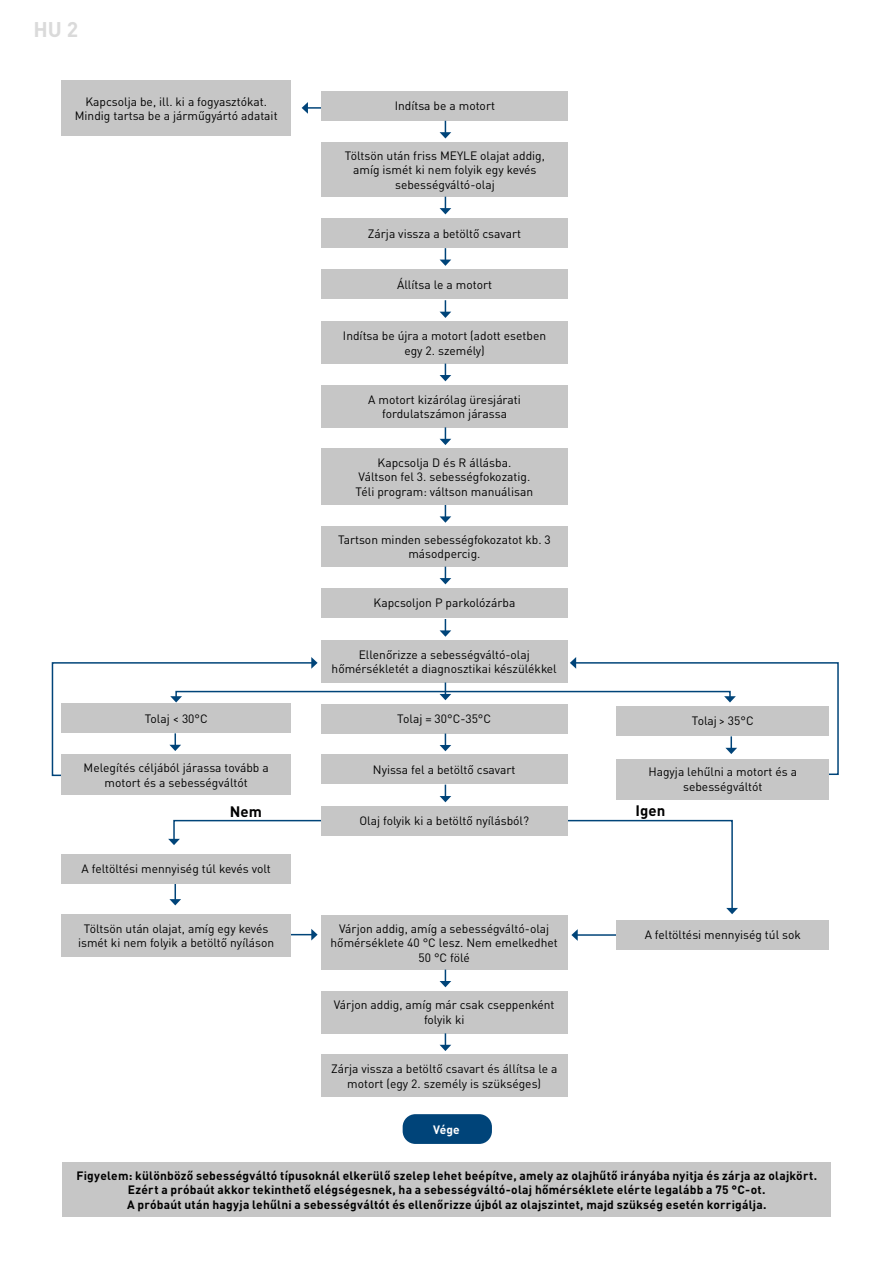
<style>
.page{position:relative;width:893px;height:1263px;background:#fff}
.page>*{position:absolute;margin:0;border:0;box-sizing:border-box;transform-origin:0 0}
.t1{font:700 21px "DIN Pro";color:#dadada}
.t2{font:700 15px "DIN Pro";letter-spacing:.005em;color:#000}
.t3{font:12px/14.4px "DIN Pro";color:#000;text-align:center}
.t4{font:700 12px/14.4px "DIN Pro";letter-spacing:.02em;color:#000;text-align:center}
.t5{font:700 12px "DIN Pro";color:#fff}
</style>
<div class="page">
<svg style="left:291px;top:929px;width:27px;height:11px"></svg>
<div style="left:61px;top:914px;width:230px;height:43px;background:#c6c6c6"></div>
<svg style="left:169px;top:883px;width:4px;height:20px"></svg>
<svg style="left:302px;top:102px;width:20px;height:12px"></svg>
<div style="left:322px;top:91px;width:246px;height:30px;background:#c6c6c6"></div>
<div style="left:321px;top:321px;width:247px;height:43px;background:#c6c6c6"></div>
<div style="left:321px;top:218px;width:247px;height:30px;background:#c6c6c6"></div>
<div style="left:321px;top:269px;width:247px;height:30px;background:#c6c6c6"></div>
<div style="left:321px;top:385px;width:247px;height:42px;background:#c6c6c6"></div>
<div style="left:322px;top:142px;width:246px;height:55px;background:#c6c6c6"></div>
<div style="left:321px;top:449px;width:247px;height:56px;background:#c6c6c6"></div>
<div style="left:321px;top:526px;width:247px;height:41px;background:#c6c6c6"></div>
<div style="left:321px;top:588px;width:247px;height:30px;background:#c6c6c6"></div>
<hr style="left:577px;top:934px;width:40px;height:2px;background:#004479">
<svg style="left:571px;top:929px;width:7px;height:12px"></svg>
<div style="left:321px;top:640px;width:247px;height:43px;background:#c6c6c6"></div>
<div style="left:62px;top:1162px;width:769px;height:55px;background:#c6c6c6"></div>
<div style="left:175px;top:691px;width:556px;height:7px;border:2px solid #004479"></div>
<svg style="left:173px;top:819px;width:561px;height:89px"></svg>
<svg style="left:168px;top:839px;width:12px;height:6px"></svg>
<svg style="left:726px;top:908px;width:12px;height:6px"></svg>
<div style="left:616px;top:759px;width:213px;height:40px;background:#c6c6c6"></div>
<div style="left:617px;top:919px;width:212px;height:30px;background:#c6c6c6"></div>
<div style="left:321px;top:704px;width:247px;height:29px;background:#c6c6c6"></div>
<div style="left:321px;top:754px;width:247px;height:30px;background:#c6c6c6"></div>
<div style="left:321px;top:915px;width:247px;height:55px;background:#c6c6c6"></div>
<div style="left:321px;top:991px;width:247px;height:42px;background:#c6c6c6"></div>
<div style="left:321px;top:1055px;width:247px;height:42px;background:#c6c6c6"></div>
<div style="left:321px;top:806px;width:247px;height:29px;background:#c6c6c6"></div>
<div style="left:61px;top:755px;width:230px;height:40px;background:#c6c6c6"></div>
<div style="left:61px;top:854px;width:230px;height:29px;background:#c6c6c6"></div>
<div style="left:403px;top:1114px;width:89px;height:30px;background:#004479;border-radius:13px"></div>
<svg style="left:440px;top:121px;width:11px;height:17px"></svg>
<svg style="left:440px;top:197px;width:11px;height:17px"></svg>
<svg style="left:440px;top:248px;width:11px;height:18px"></svg>
<svg style="left:440px;top:300px;width:11px;height:18px"></svg>
<svg style="left:440px;top:364px;width:11px;height:17px"></svg>
<svg style="left:440px;top:427px;width:11px;height:18px"></svg>
<svg style="left:440px;top:505px;width:11px;height:18px"></svg>
<svg style="left:440px;top:567px;width:11px;height:17px"></svg>
<svg style="left:440px;top:619px;width:11px;height:18px"></svg>
<svg style="left:440px;top:682px;width:11px;height:18px"></svg>
<svg style="left:440px;top:733px;width:11px;height:18px"></svg>
<svg style="left:570px;top:657px;width:269px;height:118px"></svg>
<svg style="left:51px;top:657px;width:267px;height:120px"></svg>
<svg style="left:440px;top:784px;width:11px;height:18px"></svg>
<svg style="left:440px;top:969px;width:11px;height:18px"></svg>
<svg style="left:440px;top:1033px;width:11px;height:18px"></svg>
<div style="left:61px;top:81px;width:230px;height:55px;background:#c6c6c6"></div>
<h1 class="t1" style="left:34px;top:13px;width:46px">HU 2</h1>
<p class="t3" style="left:75px;top:94px;width:204px">Kapcsolja be, ill. ki a fogyasztókat.<br>Mindig tartsa be a járműgyártó adatait</p>
<p class="t3" style="left:145px;top:711px;width:65px">Tolaj &lt; 30°C</p>
<p class="t3" style="left:84px;top:760px;width:187px">Melegítés céljából járassa tovább a motort és a sebességváltót</p>
<p class="t3" style="left:395px;top:98px;width:102px">Indítsa be a motort</p>
<p class="t3" style="left:345px;top:147px;width:202px">Töltsön után friss MEYLE olajat addig, amíg ismét ki nem folyik egy kevés sebességváltó-olaj</p>
<p class="t3" style="left:368px;top:226px;width:155px">Zárja vissza a betöltő csavart</p>
<p class="t3" style="left:397px;top:277px;width:97px">Állítsa le a motort</p>
<p class="t3" style="left:343px;top:328px;width:205px">Indítsa be újra a motort (adott esetben egy 2. személy)</p>
<p class="t3" style="left:368px;top:391px;width:154px">A motort kizárólag üresjárati fordulatszámon járassa</p>
<p class="t3" style="left:356px;top:455px;width:179px">Kapcsolja D és R állásba.<br>Váltson fel 3. sebességfokozatig.<br>Téli program: váltson manuálisan</p>
<p class="t3" style="left:338px;top:532px;width:214px">Tartson minden sebességfokozatot kb. 3 másodpercig.</p>
<p class="t3" style="left:374px;top:595px;width:143px">Kapcsoljon P parkolózárba</p>
<p class="t3" style="left:332px;top:647px;width:227px">Ellenőrizze a sebességváltó-olaj hőmérsékletét a diagnosztikai készülékkel</p>
<p class="t3" style="left:397px;top:711px;width:95px">Tolaj = 30°C-35°C</p>
<p class="t3" style="left:373px;top:761px;width:144px">Nyissa fel a betöltő csavart</p>
<p class="t3" style="left:692px;top:713px;width:63px">Tolaj &gt; 35°C</p>
<p class="t3" style="left:648px;top:764px;width:150px">Hagyja lehűlni a motort és a sebességváltót</p>
<p class="t2" style="left:230px;top:800px;width:34px">Nem</p>
<p class="t2" style="left:635px;top:799px;width:32px">Igen</p>
<p class="t3" style="left:359px;top:813px;width:171px">Olaj folyik ki a betöltő nyílásból?</p>
<p class="t3" style="left:82px;top:861px;width:191px">A feltöltési mennyiség túl kevés volt</p>
<p class="t3" style="left:78px;top:921px;width:198px">Töltsön után olajat, amíg egy kevés ismét ki nem folyik a betöltő nyíláson</p>
<p class="t3" style="left:331px;top:921px;width:229px">Várjon addig, amíg a sebességváltó-olaj hőmérséklete 40 °C lesz. Nem emelkedhet<br>50 °C fölé</p>
<p class="t3" style="left:334px;top:997px;width:222px">Várjon addig, amíg már csak cseppenként folyik ki</p>
<p class="t3" style="left:331px;top:1061px;width:228px">Zárja vissza a betöltő csavart és állítsa le a motort (egy 2. személy is szükséges)</p>
<p class="t5" style="left:433px;top:1120px;width:28px">Vége</p>
<p class="t3" style="left:645px;top:927px;width:158px">A feltöltési mennyiség túl sok</p>
<p class="t4" style="left:76px;top:1167px;width:742px">Figyelem: különböző sebességváltó típusoknál elkerülő szelep lehet beépítve, amely az olajhűtő irányába nyitja és zárja az olajkört.<br>Ezért a próbaút akkor tekinthető elégségesnek, ha a sebességváltó-olaj hőmérséklete elérte legalább a 75 °C-ot.<br>A próbaút után hagyja lehűlni a sebességváltót és ellenőrizze újból az olajszintet, majd szükség esetén korrigálja.</p>
</div>
